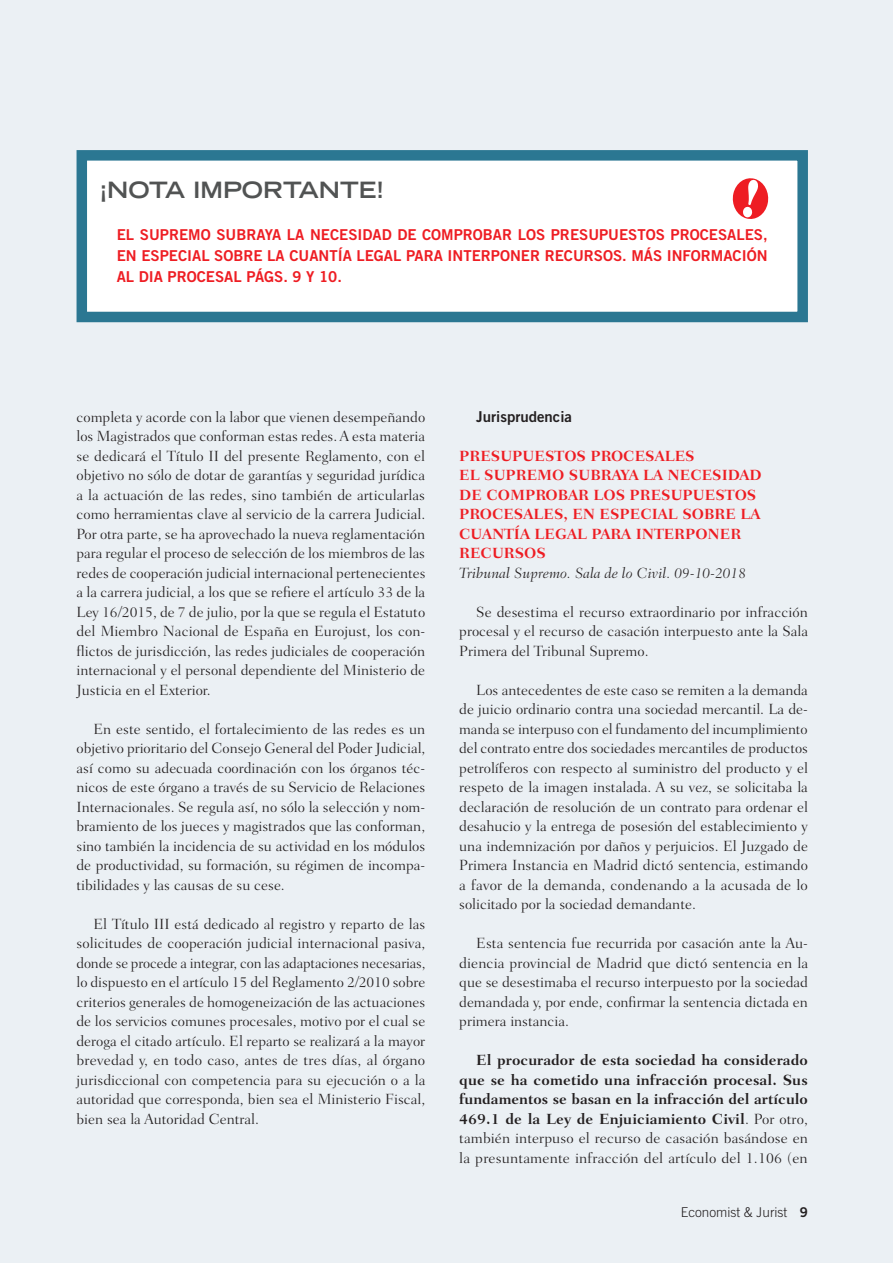
<style>
.page{position:relative;width:893px;height:1263px;background:#ebf0f4}
.page>*{position:absolute;margin:0;border:0;box-sizing:border-box;transform-origin:0 0}
.t1{font:700 expanded 22.5px "Trade Gothic LT Std";color:#515353}
.t2{font:300 15px/19.5px "Fairfield LT Std";color:#231f20;text-align:justify}
.t3{font:700 15px/19.5px "Fairfield LT Std";letter-spacing:.005em;color:#231f20;text-align:justify}
.t4{font:15px/21px "Trade Gothic LT Std Bd 2";color:#ee1d23;text-align:justify}
.t5{font:700 15px/19.5px "Fairfield LT Std";color:#ee1d23}
.t6{font:italic 300 15px "Fairfield LT Std";color:#231f20}
.t7{font:15px "Trade Gothic LT Std Bd 2";color:#231f20}
.t8{font:300 13.5px "Trade Gothic LT Std";color:#231f20}
.s1{font-weight:300}
.s2{font-family:"Trade Gothic LT Std Bd 2";font-weight:400}
</style>
<div class="page">
<div style="left:82px;top:155px;width:721px;height:162px;background:#fff"></div>
<div style="left:77px;top:150px;width:731px;height:172px;border:10px solid #2b7792"></div>
<svg style="left:732px;top:178px;width:37px;height:41px"></svg>
<h1 class="t1" style="left:100px;top:175px;width:286px">¡NOTA IMPORTANTE!</h1>
<p class="t4" style="left:117px;top:224px;width:652px">EL SUPREMO SUBRAYA LA NECESIDAD DE COMPROBAR LOS PRESUPUESTOS PROCESALES, EN ESPECIAL SOBRE LA CUANTÍA LEGAL PARA INTERPONER RECURSOS. MÁS INFORMACIÓN AL DIA PROCESAL PÁGS. 9 Y 10.</p>
<p class="t2" style="left:77px;top:407px;width:350px">completa y acorde con la labor que vienen desempeñando los Magistrados que conforman estas redes. A esta materia se dedicará el Título II del presente Reglamento, con el objetivo no sólo de dotar de garantías y seguridad jurídica a la actuación de las redes, sino también de articularlas como herramientas clave al servicio de la carrera Judicial.<br>Por otra parte, se ha aprovechado la nueva reglamentación para regular el proceso de selección de los miembros de las redes de cooperación judicial internacional pertenecientes a la carrera judicial, a los que se refiere el artículo 33 de la Ley 16/2015, de 7 de julio, por la que se regula el Estatuto del Miembro Nacional de España en Eurojust, los con&shy;flictos de jurisdicción, las redes judiciales de cooperación internacional y el personal dependiente del Ministerio de Justicia en el Exterior.</p>
<p class="t2" style="left:77px;top:719px;width:350px;text-indent:17px">En este sentido, el fortalecimiento de las redes es un objetivo prioritario del Consejo General del Poder Judicial, así como su adecuada coordinación con los órganos téc&shy;nicos de este órgano a través de su Servicio de Relaciones Internacionales. Se regula así, no sólo la selección y nom&shy;bramiento de los jueces y magistrados que las conforman, sino también la incidencia de su actividad en los módulos de productividad, su formación, su régimen de incompa&shy;tibilidades y las causas de su cese.</p>
<p class="t2" style="left:77px;top:914px;width:350px;text-indent:17px">El Título III está dedicado al registro y reparto de las solicitudes de cooperación judicial internacional pasiva, donde se procede a integrar, con las adaptaciones necesarias, lo dispuesto en el artículo 15 del Reglamento 2/2010 sobre criterios generales de homogeneización de las actuaciones de los servicios comunes procesales, motivo por el cual se deroga el citado artículo. El reparto se realizará a la mayor brevedad y, en todo caso, antes de tres días, al órgano jurisdiccional con competencia para su ejecución o a la autoridad que corresponda, bien sea el Ministerio Fiscal, bien sea la Autoridad Central.</p>
<p class="t7" style="left:476px;top:407px;width:97px">Jurisprudencia</p>
<p class="t5" style="left:459px;top:446px;width:304px">PRESUPUESTOS PROCESALES<br>EL SUPREMO SUBRAYA LA NECESIDAD<br>DE COMPROBAR LOS PRESUPUESTOS<br>PROCESALES, EN ESPECIAL SOBRE LA<br>CUANTÍA LEGAL PARA INTERPONER<br>RECURSOS</p>
<p class="t6" style="left:459px;top:564px;width:288px">Tribunal Supremo. Sala de lo Civil. 09-10-2018</p>
<p class="t2" style="left:459px;top:602px;width:350px;text-indent:17px">Se desestima el recurso extraordinario por infracción procesal y el recurso de casación interpuesto ante la Sala Primera del Tribunal Supremo.</p>
<p class="t2" style="left:459px;top:680px;width:350px;text-indent:17px">Los antecedentes de este caso se remiten a la demanda de juicio ordinario contra una sociedad mercantil. La de&shy;manda se interpuso con el fundamento del incumplimiento del contrato entre dos sociedades mercantiles de productos petrolíferos con respecto al suministro del producto y el respeto de la imagen instalada. A su vez, se solicitaba la declaración de resolución de un contrato para ordenar el desahucio y la entrega de posesión del establecimiento y una indemnización por daños y perjuicios. El Juzgado de Primera Instancia en Madrid dictó sentencia, estimando a favor de la demanda, condenando a la acusada de lo solicitado por la sociedad demandante.</p>
<p class="t2" style="left:459px;top:934px;width:350px;text-indent:17px">Esta sentencia fue recurrida por casación ante la Au&shy;diencia provincial de Madrid que dictó sentencia en la que se desestimaba el recurso interpuesto por la sociedad demandada y, por ende, confirmar la sentencia dictada en primera instancia.</p>
<p class="t3" style="left:459px;top:1051px;width:350px;text-indent:17px">El procurador de esta sociedad ha considerado que se ha cometido una infracción procesal. Sus fundamentos se basan en la infracción del artículo 469.1 de la Ley de Enjuiciamiento Civil<span class="s1">. Por otro, también interpuso el recurso de casación basándose en la presuntamente infracción del artículo del 1.106 (en</span></p>
<p class="t8" style="left:681px;top:1204px;width:129px">Economist &amp; Jurist <span class="s2">9</span></p>
</div>
